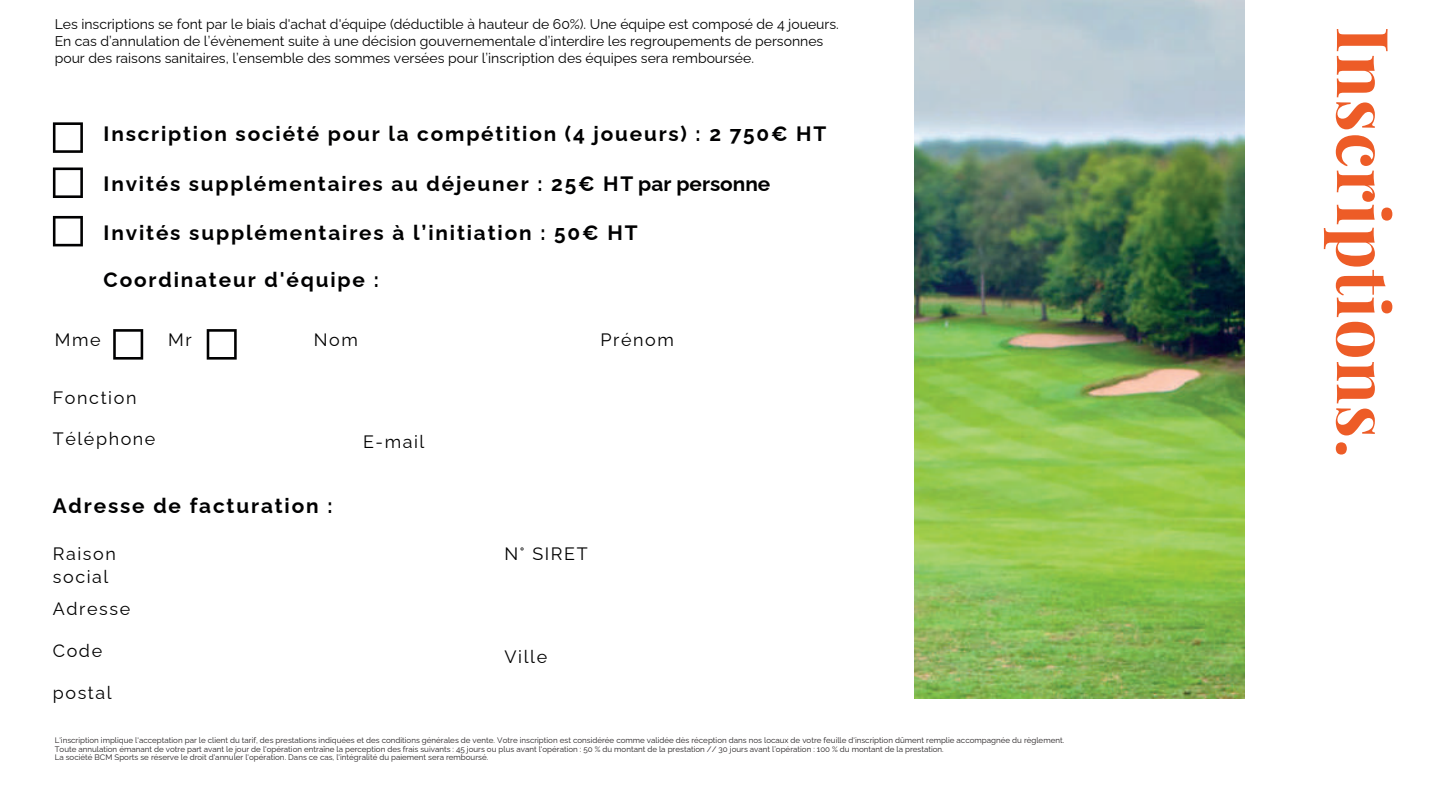
<style>
.page{position:relative;width:1440px;height:810px;background:#fff}
.page>*{position:absolute;margin:0;border:0;box-sizing:border-box;transform-origin:0 0}
.t1{font:700 71.7px "Playfair Display";letter-spacing:.01em;color:#ed5c27}
.t2{font:700 20.8px "Raleway";letter-spacing:.085em;color:#000001}
.t3{font:17.9px/22.5px "Raleway";letter-spacing:.09em;color:#000001}
.t4{font:14px/16.8px "Raleway";color:#000001}
.t5{font:8px/8.3px "Raleway";color:#231f20}
</style>
<div class="page">
<img style="left:914px;top:0;width:330px;height:699px">
<svg style="left:53px;top:122px;width:30px;height:31px"></svg>
<svg style="left:53px;top:168px;width:30px;height:30px"></svg>
<svg style="left:53px;top:216px;width:30px;height:30px"></svg>
<svg style="left:113px;top:329px;width:30px;height:31px"></svg>
<svg style="left:207px;top:329px;width:30px;height:31px"></svg>
<p class="t4" style="left:55px;top:15px;width:786px">Les inscriptions se font par le biais d'achat d'équipe (déductible à hauteur de 60%). Une équipe est composé de 4 joueurs.<br>En cas d’annulation de l’évènement suite à une décision gouvernementale d’interdire les regroupements de personnes pour des raisons sanitaires, l’ensemble des sommes versées pour l’inscription des équipes sera remboursée.</p>
<h1 class="t1" style="left:1420px;top:27px;width:433px;rotate:90deg">Inscriptions.</h1>
<h2 class="t2" style="left:104px;top:117px;width:724px">Inscription société pour la compétition (4 joueurs) : 2 750€ HT</h2>
<h2 class="t2" style="left:104px;top:167px;width:668px">Invités supplémentaires au déjeuner : 25€ HT par personne</h2>
<h2 class="t2" style="left:104px;top:216px;width:535px">Invités supplémentaires à l’initiation : 50€ HT</h2>
<h2 class="t2" style="left:104px;top:263px;width:277px">Coordinateur d'équipe :</h2>
<h3 class="t3" style="left:600px;top:327px;width:75px">Prénom</h3>
<h3 class="t3" style="left:55px;top:327px;width:47px">Mme</h3>
<h3 class="t3" style="left:168px;top:327px;width:25px">Mr</h3>
<h3 class="t3" style="left:314px;top:327px;width:46px">Nom</h3>
<h3 class="t3" style="left:53px;top:384px;width:85px">Fonction</h3>
<h3 class="t3" style="left:53px;top:426px;width:104px">Téléphone</h3>
<h3 class="t3" style="left:363px;top:428px;width:63px">E-mail</h3>
<h2 class="t2" style="left:53px;top:489px;width:281px">Adresse de facturation :</h2>
<h3 class="t3" style="left:53px;top:541px;width:65px">Raison social</h3>
<h3 class="t3" style="left:53px;top:595px;width:79px">Adresse</h3>
<h3 class="t3" style="left:53px;top:637px;width:51px">Code</h3>
<h3 class="t3" style="left:53px;top:679px;width:60px">postal</h3>
<h3 class="t3" style="left:505px;top:540px;width:85px">N° SIRET</h3>
<h3 class="t3" style="left:505px;top:643px;width:44px">Ville</h3>
<p class="t5" style="left:55px;top:736px;width:1011px">L'inscription implique l'acceptation par le client du tarif, des prestations indiquées et des conditions générales de vente. Votre inscription est considérée comme validée dès réception dans nos locaux de votre feuille d'inscription dûment remplie accompagnée du règlement.<br>Toute annulation émanant de votre part avant le jour de l'opération entraîne la perception des frais suivants : 45 jours ou plus avant l'opération : 50 % du montant de la prestation // 30 jours avant l’opération : 100 % du montant de la prestation.<br>La société BCM Sports se réserve le droit d'annuler l'opération. Dans ce cas, l'intégralité du paiement sera remboursé.</p>
</div>
